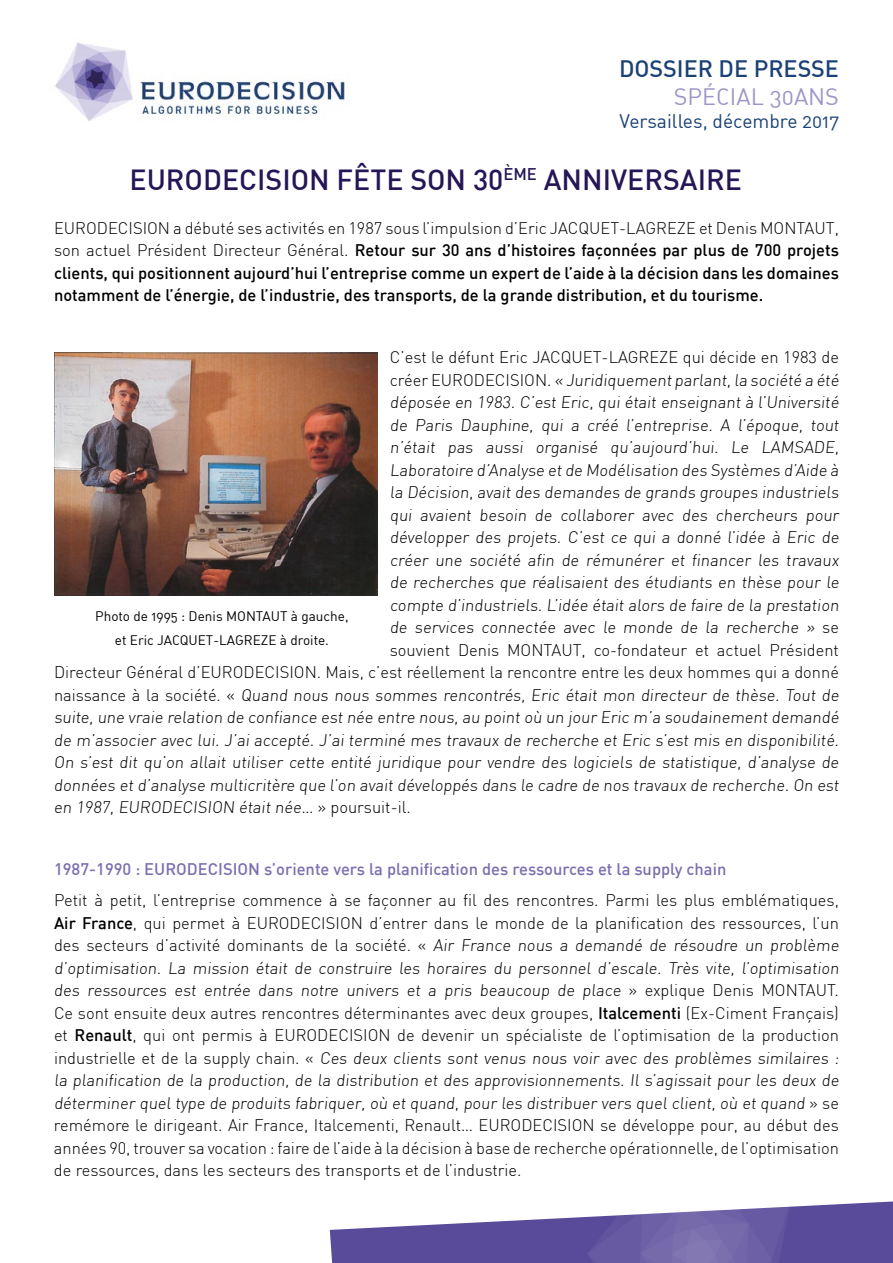
<style>
.page{position:relative;width:893px;height:1263px;background:#fff}
.page>*{position:absolute;margin:0;border:0;box-sizing:border-box;transform-origin:0 0}
.t1{font:500 28.5px "DIN";color:#261657}
.t2{font:500 23.25px "DIN";color:#1b4175}
.t3{font:23.25px "DIN Regular Alternate";color:#9f95c7}
.t4{font:19.2px "DIN Regular Alternate";color:#1b4175}
.t5{font:300 16.5px/22.5px "DIN";color:#000}
.t6{font:500 16.5px/22.5px "DIN";color:#000;text-align:justify}
.t7{font:500 16.5px "DIN";color:#7d6eb0}
.t8{font:13.5px/24px "DIN Regular Alternate";color:#000;text-align:center}
.s1{font-weight:300}
.s2{font-weight:500}
</style>
<div class="page">
<img style="left:54px;top:353px;width:323px;height:242px">
<svg style="left:330px;top:1201px;width:563px;height:62px"></svg>
<img style="left:55px;top:42px;width:291px;height:79px">
<h2 class="t2" style="left:619px;top:54px;width:221px">DOSSIER DE PRESSE</h2>
<h2 class="t3" style="left:674px;top:82px;width:167px">SPÉCIAL 30ANS</h2>
<p class="t4" style="left:620px;top:109px;width:221px">Versailles, décembre 2017</p>
<h1 class="t1" style="left:130px;top:161px;width:614px">EURODECISION FÊTE SON 30<sup>ÈME</sup> ANNIVERSAIRE</h1>
<p class="t6" style="left:54px;top:216px;width:786px"><span class="s1">EURODECISION a débuté ses activités en 1987 sous l’impulsion d’Eric JACQUET-LAGREZE et Denis MONTAUT, son actuel Président Directeur Général.</span> Retour sur 30 ans d’histoires façonnées par plus de 700 projets clients, qui positionnent aujourd’hui l’entreprise comme un expert de l’aide à la décision dans les domaines notamment de l’énergie, de l’industrie, des transports, de la grande distribution, et du tourisme.</p>
<p class="t5" style="left:390px;top:346px;width:451px">C’est le défunt Eric JACQUET-LAGREZE qui décide en 1983 de</p>
<p class="t5" style="left:390px;top:368px;width:453px">créer EURODECISION. « Juridiquement parlant, la société a été</p>
<p class="t5" style="left:390px;top:391px;width:453px">déposée en 1983. C’est Eric, qui était enseignant à l’Université</p>
<p class="t5" style="left:390px;top:413px;width:453px">de Paris Dauphine, qui a créé l’entreprise. A l’époque, tout</p>
<p class="t5" style="left:390px;top:436px;width:453px">n’était pas aussi organisé qu’aujourd’hui. Le LAMSADE,</p>
<p class="t5" style="left:390px;top:458px;width:453px">Laboratoire d’Analyse et de Modélisation des Systèmes d’Aide à</p>
<p class="t5" style="left:390px;top:481px;width:453px">la Décision, avait des demandes de grands groupes industriels</p>
<p class="t5" style="left:390px;top:503px;width:453px">qui avaient besoin de collaborer avec des chercheurs pour</p>
<p class="t5" style="left:390px;top:526px;width:453px">développer des projets. C’est ce qui a donné l’idée à Eric de</p>
<p class="t5" style="left:390px;top:548px;width:453px">créer une société afin de rémunérer et financer les travaux</p>
<p class="t5" style="left:390px;top:571px;width:453px">de recherches que réalisaient des étudiants en thèse pour le</p>
<p class="t5" style="left:390px;top:593px;width:453px">compte d’industriels. L’idée était alors de faire de la prestation</p>
<p class="t5" style="left:390px;top:616px;width:451px">de services connectée avec le monde de la recherche » se</p>
<p class="t5" style="left:390px;top:638px;width:451px">souvient Denis MONTAUT, co-fondateur et actuel Président</p>
<p class="t5" style="left:54px;top:661px;width:786px">Directeur Général d’EURODECISION. Mais, c’est réellement la rencontre entre les deux hommes qui a donné</p>
<p class="t5" style="left:54px;top:683px;width:789px">naissance à la société. « Quand nous nous sommes rencontrés, Eric était mon directeur de thèse. Tout de</p>
<p class="t5" style="left:54px;top:706px;width:789px">suite, une vraie relation de confiance est née entre nous, au point où un jour Eric m’a soudainement demandé</p>
<p class="t5" style="left:54px;top:728px;width:789px">de m’associer avec lui. J’ai accepté. J’ai terminé mes travaux de recherche et Eric s’est mis en disponibilité.</p>
<p class="t5" style="left:54px;top:751px;width:788px">On s’est dit qu’on allait utiliser cette entité juridique pour vendre des logiciels de statistique, d’analyse de</p>
<p class="t5" style="left:54px;top:773px;width:789px">données et d’analyse multicritère que l’on avait développés dans le cadre de nos travaux de recherche. On est</p>
<p class="t5" style="left:54px;top:796px;width:358px">en 1987, EURODECISION était née… » poursuit-il.</p>
<p class="t8" style="left:95px;top:604px;width:255px">Photo de 1995 : Denis MONTAUT à gauche, et Eric JACQUET-LAGREZE à droite.</p>
<p class="t7" style="left:54px;top:859px;width:674px">1987-1990 : EURODECISION s’oriente vers la planification des ressources et la supply chain</p>
<p class="t5" style="left:54px;top:889px;width:789px">Petit à petit, l’entreprise commence à se façonner au fil des rencontres. Parmi les plus emblématiques, <span class="s2">Air France</span>, qui permet à EURODECISION d’entrer dans le monde de la planification des ressources, l’un des secteurs d’activité dominants de la société. « Air France nous a demandé de résoudre un problème d’optimisation. La mission était de construire les horaires du personnel d’escale. Très vite, l’optimisation des ressources est entrée dans notre univers et a pris beaucoup de place » explique Denis MONTAUT.<br>Ce sont ensuite deux autres rencontres déterminantes avec deux groupes, <span class="s2">Italcementi</span> (Ex-Ciment Français) et <span class="s2">Renault</span>, qui ont permis à EURODECISION de devenir un spécialiste de l’optimisation de la production industrielle et de la supply chain. « Ces deux clients sont venus nous voir avec des problèmes similaires : la planification de la production, de la distribution et des approvisionnements. Il s’agissait pour les deux de déterminer quel type de produits fabriquer, où et quand, pour les distribuer vers quel client, où et quand » se remémore le dirigeant. Air France, Italcementi, Renault… EURODECISION se développe pour, au début des années 90, trouver sa vocation : faire de l’aide à la décision à base de recherche opérationnelle, de l’optimisation de ressources, dans les secteurs des transports et de l’industrie.</p>
</div>
